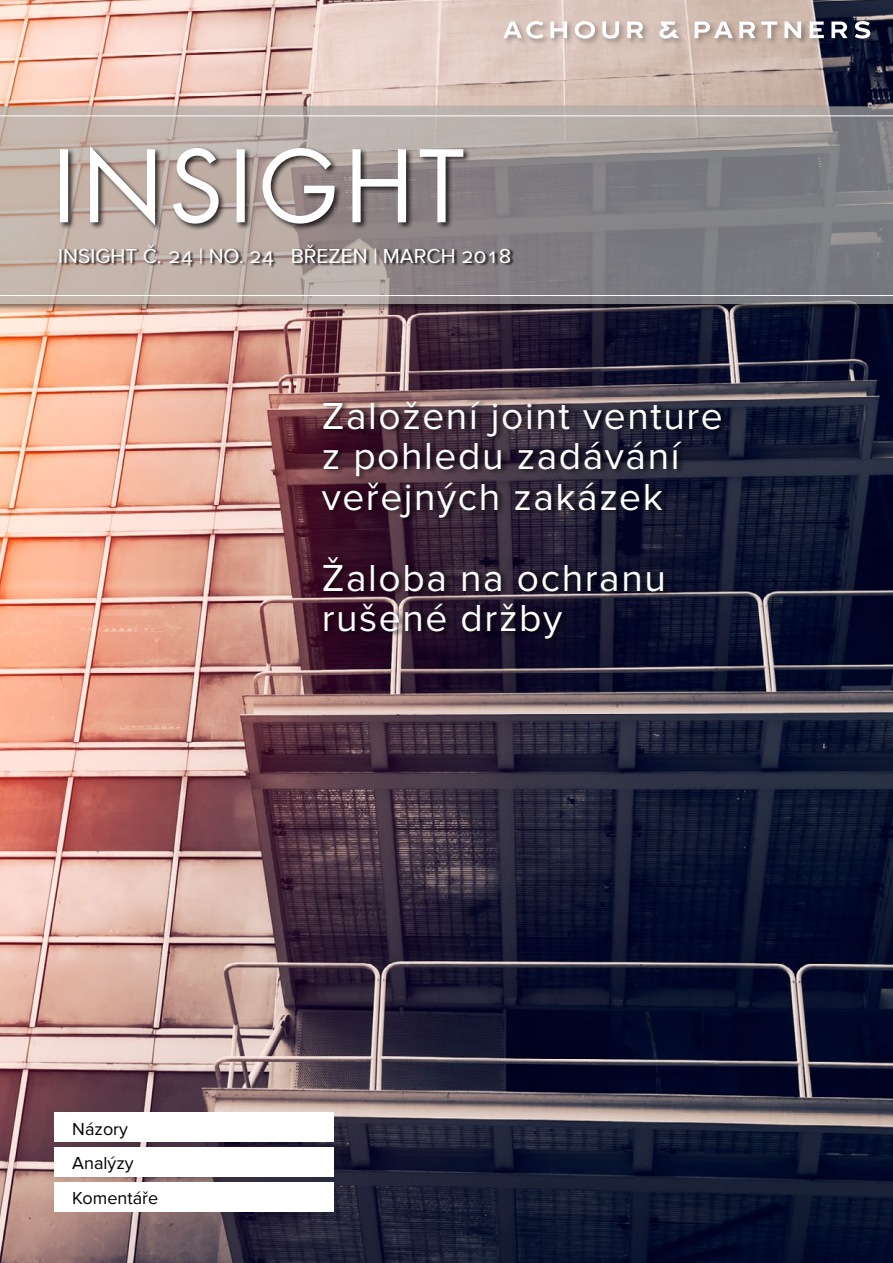
<style>
.page{position:relative;width:893px;height:1263px;background:#fff}
.page>*{position:absolute;margin:0;border:0;box-sizing:border-box;transform-origin:0 0}
.t1{font:39px/40.5px "Proxima Nova";letter-spacing:.04em;color:#fff}
.t2{font:21px "Proxima Nova";color:#fff}
.t3{font:18px "Proxima Nova";color:#000}
</style>
<div class="page">
<img style="left:0;top:0;width:893px;height:1263px">
<div style="left:502px;top:20px;width:376px;height:26px;background:#000;opacity:.29"></div>
<svg style="left:503px;top:21px;width:367px;height:18px"></svg>
<div style="left:0;top:105px;width:893px;height:207px;background:#000;opacity:.75"></div>
<svg style="left:0;top:106px;width:893px;height:198px;background:#9a9494"></svg>
<div style="left:58px;top:145px;width:413px;height:88px;background:#000;opacity:.75"></div>
<svg style="left:60px;top:146px;width:403px;height:80px"></svg>
<div style="left:60px;top:244px;width:454px;height:24px;background:#000;opacity:.75"></div>
<div style="left:321px;top:399px;width:408px;height:246px;background:#000;opacity:.7"></div>
<hr style="left:0;top:116px;width:893px;height:1px;background:#fff">
<hr style="left:0;top:295px;width:893px;height:1px;background:#fff">
<div style="left:54px;top:1112px;width:280px;height:30px;background:#fff"></div>
<div style="left:54px;top:1147px;width:280px;height:30px;background:#fff"></div>
<div style="left:54px;top:1182px;width:280px;height:30px;background:#fff"></div>
<p class="t2" style="left:58px;top:244px;width:455px">INSIGHT Č. 24 | NO. 24 BŘEZEN | MARCH 2018</p>
<p class="t1" style="left:322px;top:396px;width:403px">Založení joint venture z pohledu zadávání veřejných zakázek</p>
<p class="t1" style="left:322px;top:558px;width:346px">Žaloba na ochranu rušené držby</p>
<p class="t3" style="left:72px;top:1118px;width:57px">Názory</p>
<p class="t3" style="left:72px;top:1153px;width:63px">Analýzy</p>
<p class="t3" style="left:72px;top:1187px;width:87px">Komentáře</p>
</div>
